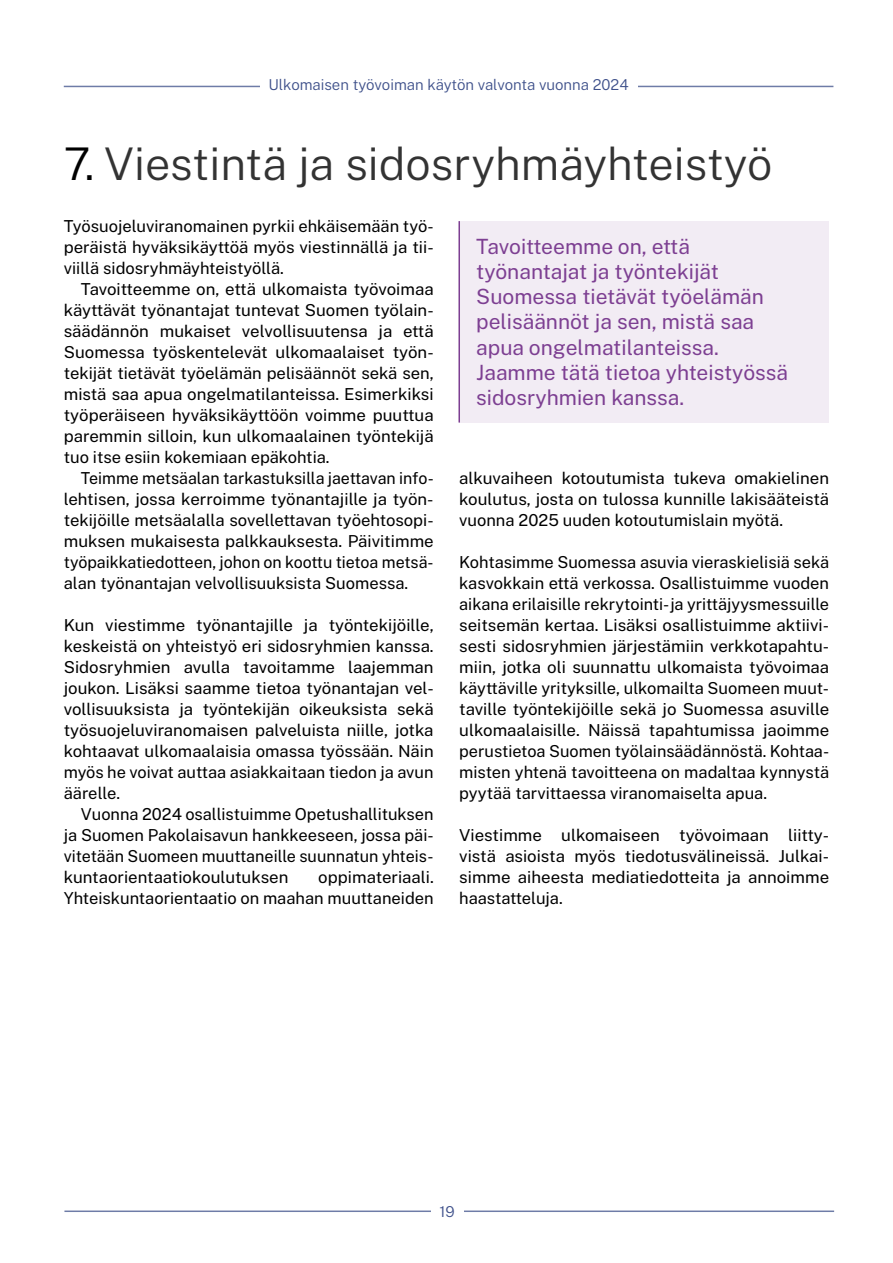
<style>
.page{position:relative;width:893px;height:1263px;background:#fff}
.page>*{position:absolute;margin:0;border:0;box-sizing:border-box;transform-origin:0 0}
.Otsikko{font:300 45px "Public Sans";color:#333}
.t1{font:21px/25.2px "Public Sans";color:#7d3f92}
.Alkuleipis_ylavali{font:16.5px/21px "Public Sans";color:#000;text-align:justify}
.Leipis{font:16.5px/21px "Public Sans";color:#000;text-align:justify}
.Alkuleipis{font:16.5px/21px "Public Sans";color:#000;text-align:justify}
.t2{font:300 15px "Public Sans";color:#3e508a}
.s1{color:#000}
</style>
<div class="page">
<hr style="left:64px;top:86px;width:769px;height:1px;background:#6e7ca7">
<div style="left:260px;top:68px;width:377px;height:34px;background:#fff"></div>
<hr style="left:64px;top:1210px;width:770px;height:2px;background:#6e7ca7">
<div style="left:431px;top:1194px;width:32px;height:35px;background:#fff"></div>
<div style="left:459px;top:221px;width:370px;height:201px;background:#f2ecf4"></div>
<hr style="left:458px;top:221px;width:2px;height:201px;background:#7d3f92">
<p class="t2" style="left:269px;top:75px;width:362px">Ulkomaisen työvoiman käytön valvonta vuonna 2024</p>
<h2 class="Otsikko" style="left:64px;top:132px;width:710px"><span class="s1">7.</span> Viestintä ja sidosryhmäyhteistyö</h2>
<p class="Alkuleipis" style="left:64px;top:215px;width:371px">Työsuojeluviranomainen pyrkii ehkäisemään työ&shy;peräistä hyväksikäyttöä myös viestinnällä ja tii&shy;viillä sidosryhmäyhteistyöllä.</p>
<p class="Leipis" style="left:64px;top:278px;width:371px;text-indent:17px">Tavoitteemme on, että ulkomaista työvoimaa käyttävät työnantajat tuntevat Suomen työlain&shy;säädännön mukaiset velvollisuutensa ja että Suomessa työskentelevät ulkomaalaiset työn&shy;tekijät tietävät työelämän pelisäännöt sekä sen, mistä saa apua ongelmatilanteissa. Esimerkiksi työperäiseen hyväksikäyttöön voimme puuttua paremmin silloin, kun ulkomaalainen työntekijä tuo itse esiin kokemiaan epäkohtia.</p>
<p class="Leipis" style="left:64px;top:467px;width:371px;text-align:left;text-indent:17px">Teimme metsäalan tarkastuksilla jaettavan info&shy;lehtisen, jossa kerroimme työnantajille ja työn&shy;tekijöille metsäalalla sovellettavan työehtosopi&shy;muksen mukaisesta palkkauksesta. Päivitimme työpaikkatiedotteen, johon on koottu tietoa metsä&shy;alan työnantajan velvollisuuksista Suomessa.</p>
<p class="Alkuleipis_ylavali" style="left:64px;top:614px;width:371px">Kun viestimme työnantajille ja työntekijöille, keskeistä on yhteistyö eri sidosryhmien kanssa.<br>Sidosryhmien avulla tavoitamme laajemman joukon. Lisäksi saamme tietoa työnantajan vel&shy;vollisuuksista ja työntekijän oikeuksista sekä työsuojeluviranomaisen palveluista niille, jotka kohtaavat ulkomaalaisia omassa työssään. Näin myös he voivat auttaa asiakkaitaan tiedon ja avun äärelle.</p>
<p class="Leipis" style="left:64px;top:803px;width:371px;text-indent:17px">Vuonna 2024 osallistuimme Opetushallituksen ja Suomen Pakolaisavun hankkeeseen, jossa päi&shy;vitetään Suomeen muuttaneille suunnatun yhteis&shy;kuntaorientaatiokoulutuksen</p>
<p class="t1" style="left:476px;top:233px;width:313px">Tavoitteemme on, että työnantajat ja työntekijät<br>Suomessa tietävät työelämän pelisäännöt ja sen, mistä saa apua ongelmatilanteissa.<br>Jaamme tätä tietoa yhteistyössä sidosryhmien kanssa.</p>
<p class="Leipis" style="left:459px;top:467px;width:371px">alkuvaiheen kotoutumista tukeva omakielinen koulutus, josta on tulossa kunnille lakisääteistä vuonna 2025 uuden kotoutumislain myötä.</p>
<p class="Alkuleipis_ylavali" style="left:459px;top:551px;width:371px">Kohtasimme Suomessa asuvia vieraskielisiä sekä kasvokkain että verkossa. Osallistuimme vuoden aikana erilaisille rekrytointi-ja yrittäjyysmessuille seitsemän kertaa. Lisäksi osallistuimme aktiivi&shy;sesti sidosryhmien järjestämiin verkkotapahtu&shy;miin, jotka oli suunnattu ulkomaista työvoimaa käyttäville yrityksille, ulkomailta Suomeen muut&shy;taville työntekijöille sekä jo Suomessa asuville ulkomaalaisille. Näissä tapahtumissa jaoimme perustietoa Suomen työlainsäädännöstä. Kohtaa&shy;misten yhtenä tavoitteena on madaltaa kynnystä pyytää tarvittaessa viranomaiselta apua.</p>
<p class="Alkuleipis_ylavali" style="left:459px;top:824px;width:371px">Viestimme ulkomaiseen työvoimaan liitty&shy;vistä asioista myös tiedotusvälineissä. Julkai&shy;simme aiheesta mediatiedotteita ja annoimme haastatteluja.</p>
<p class="Leipis" style="left:64px;top:866px;width:372px;text-align:right">oppimateriaali.<br>Yhteiskuntaorientaatio on maahan muuttaneiden</p>
<p class="t2" style="left:440px;top:1201px;width:17px">19</p>
</div>
